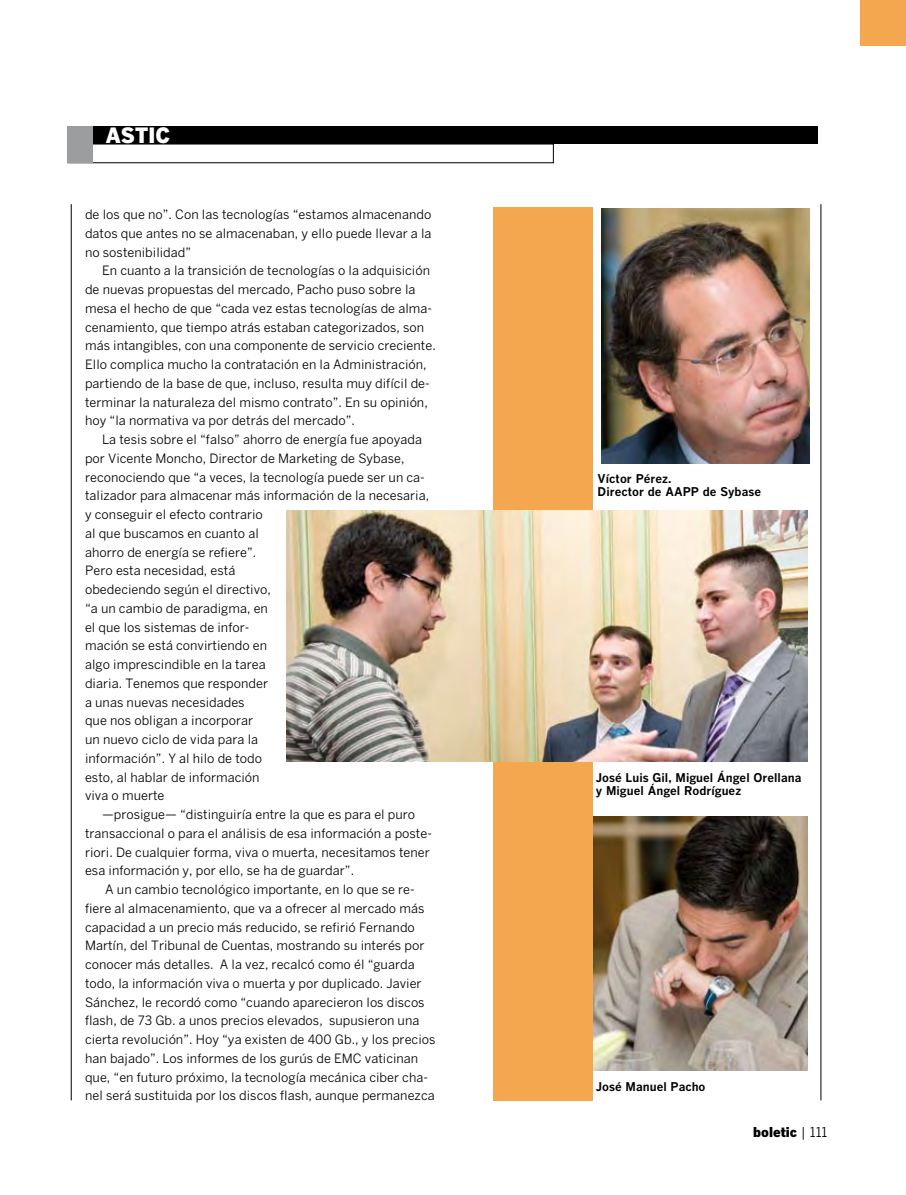
<style>
.page{position:relative;width:906px;height:1195px;background:#fff}
.page>*{position:absolute;margin:0;border:0;box-sizing:border-box;transform-origin:0 0}
.t1{font:900 21px "Benton Gothic";color:#fff}
.t2{font:900 13.5px "Benton Gothic";color:#000}
.t3{font:12.75px/18.8px "Benton Gothic";color:#000}
.t4{font:700 12px/13.5px "Benton Gothic";color:#000}
.s1{font-weight:400}
</style>
<div class="page">
<hr style="left:71px;top:204px;width:1px;height:896px;background:#000">
<hr style="left:820px;top:204px;width:1px;height:896px;background:#000">
<div style="left:67px;top:126px;width:750px;height:18px;background:#000"></div>
<div style="left:67px;top:126px;width:26px;height:37px;background:#9c9d9f"></div>
<div style="left:860px;top:0;width:46px;height:46px;background:#f5a74f"></div>
<img style="left:593px;top:816px;width:215px;height:254px">
<img style="left:601px;top:208px;width:208px;height:255px">
<div style="left:493px;top:207px;width:100px;height:893px;background:#f5a74f"></div>
<img style="left:286px;top:511px;width:522px;height:250px">
<h1 class="t1" style="left:105px;top:122px;width:66px">ASTIC</h1>
<p class="t3" style="left:85px;top:205px;width:348px;text-align:justify">de los que no”. Con las tecnologías “estamos almacenando datos que antes no se almacenaban, y ello puede llevar a la no sostenibilidad”</p>
<p class="t3" style="left:85px;top:261px;width:352px;text-indent:17px">En cuanto a la transición de tecnologías o la adquisición de nuevas propuestas del mercado, Pacho puso sobre la mesa el hecho de que “cada vez estas tecnologías de alma&shy;cenamiento, que tiempo atrás estaban categorizados, son más intangibles, con una componente de servicio creciente.<br>Ello complica mucho la contratación en la Administración, partiendo de la base de que, incluso, resulta muy difícil de&shy;terminar la naturaleza del mismo contrato”. En su opinión, hoy “la normativa va por detrás del mercado”.</p>
<p class="t3" style="left:85px;top:430px;width:345px;text-indent:17px">La tesis sobre el “falso” ahorro de energía fue apoyada por Vicente Moncho, Director de Marketing de Sybase, reconociendo que “a veces, la tecnología puede ser un ca&shy;talizador para almacenar más información de la necesaria, y conseguir el efecto contrario<br>al que buscamos en cuanto al<br>ahorro de energía se refiere”.<br>Pero esta necesidad, está<br>obedeciendo según el directivo,<br>“a un cambio de paradigma, en<br>el que los sistemas de infor-<br>mación se está convirtiendo en<br>algo imprescindible en la tarea<br>diaria. Tenemos que responder<br>a unas nuevas necesidades<br>que nos obligan a incorporar<br>un nuevo ciclo de vida para la<br>información”. Y al hilo de todo<br>esto, al hablar de información<br>viva o muerte</p>
<p class="t3" style="left:85px;top:805px;width:348px;text-indent:17px">—prosigue— “distinguiría entre la que es para el puro transaccional o para el análisis de esa información a poste&shy;riori. De cualquier forma, viva o muerta, necesitamos tener esa información y, por ello, se ha de guardar”.</p>
<p class="t3" style="left:85px;top:880px;width:352px;text-indent:20px">A un cambio tecnológico importante, en lo que se re&shy;fiere al almacenamiento, que va a ofrecer al mercado más capacidad a un precio más reducido, se refirió Fernando Martín, del Tribunal de Cuentas, mostrando su interés por conocer más detalles. A la vez, recalcó como él “guarda todo, la información viva o muerta y por duplicado. Javier Sánchez, le recordó como “cuando aparecieron los discos flash, de 73 Gb. a unos precios elevados, supusieron una cierta revolución”. Hoy “ya existen de 400 Gb., y los precios han bajado”. Los informes de los gurús de EMC vaticinan que, “en futuro próximo, la tecnología mecánica ciber cha&shy;nel será sustituida por los discos flash, aunque permanezca</p>
<p class="t4" style="left:597px;top:471px;width:165px">Víctor Pérez.<br>Director de AAPP de Sybase</p>
<p class="t4" style="left:596px;top:770px;width:207px">José Luis Gil, Miguel Ángel Orellana y Miguel Ángel Rodríguez</p>
<p class="t4" style="left:596px;top:1079px;width:111px">José Manuel Pacho</p>
<p class="t2" style="left:753px;top:1124px;width:76px">boletic <span class="s1">| 111</span></p>
</div>
